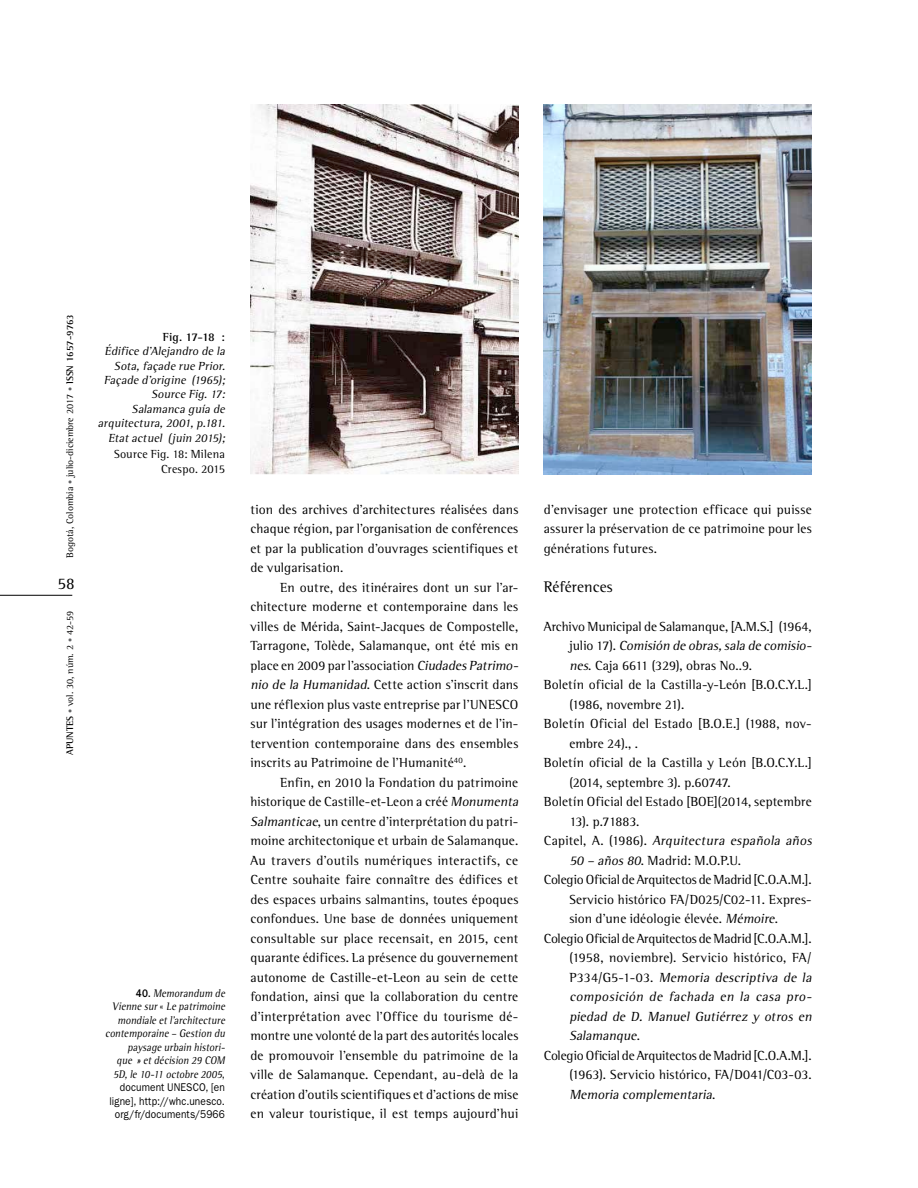
<style>
.page{position:relative;width:918px;height:1188px;background:#fff}
.page>*{position:absolute;margin:0;border:0;box-sizing:border-box;transform-origin:0 0}
.t1{font:16.5px "Agfa Rotis Semi Serif";color:#000}
.Subtitulo{font:15.75px "Agfa Rotis Semi Serif";letter-spacing:.01em;color:#000}
.Body_Text{font:13.5px/19.5px "Agfa Rotis Semi Serif";letter-spacing:.01em;color:#000;text-align:justify}
.Bibliografia{font:13.5px/19.5px "Agfa Rotis Semi Serif";letter-spacing:.005em;color:#000}
.Pie_de_Foto_Texto{font:italic 12px/14.4px "Agfa Rotis Semi Serif";letter-spacing:.02em;color:#000;text-align:right}
.Pie_de_Foto_Texto_Fu{font:12px/14.4px "Agfa Rotis Semi Serif";letter-spacing:.02em;color:#000;text-align:right}
.Pie_de_Foto_Subtítul{font:700 12px "Agfa Rotis Semi Serif";letter-spacing:-.025em;color:#000}
.Pie_de_Página{font:italic 11.25px/13.5px "Agfa Rotis Semi Serif";color:#000;text-align:right;scale:.9 1}
.t2{font:9.75px "Agfa Rotis Semi Serif";color:#000}
.s1{font-size:8.25px;color:#636466}
.s2{font-weight:700}
.s3{font-family:"ITC Franklin Gothic Std";font-weight:500;font-style:normal}
.s4{font-family:"ITC Franklin Gothic Std";font-style:normal}
.s5{font-style:italic}
</style>
<div class="page">
<hr style="left:0;top:595px;width:72px;height:1px;background:#000">
<img style="left:250px;top:104px;width:268px;height:371px">
<img style="left:544px;top:104px;width:268px;height:371px">
<p class="t2" style="left:64px;top:558px;width:245px;rotate:-90deg">Bogotá, Colombia <span class="s1">•</span> julio-diciembre 2017 <span class="s1">•</span> <span class="s2">ISSN 1657-9763</span></p>
<p class="t1" style="left:57px;top:574px;width:19px">58</p>
<p class="t2" style="left:64px;top:755px;width:145px;rotate:-90deg"><span class="s2">APUNTES</span> <span class="s1">•</span> vol. 30, núm. 2 <span class="s1">•</span> 42-59</p>
<p class="Pie_de_Foto_Subtítul" style="left:163px;top:330px;width:63px">Fig. 17-18 :</p>
<p class="Pie_de_Foto_Texto" style="left:98px;top:344px;width:131px">Édifice d’Alejandro de la<br>Sota,façade rue Prior.<br>Façade d’origine (1965);<br>Source Fig.17:<br>Salamanca guía de arquitectura,2001,p.181.<br>Etatactuel (juin 2015);</p>
<p class="Pie_de_Foto_Texto_Fu" style="left:114px;top:447px;width:112px">Source Fig. 18: Milena<br>Crespo. 2015</p>
<p class="Pie_de_Página" style="left:105px;top:986px;width:137px"><span class="s3">4 0 .</span> Memorandum de<br>Vienne sur<span class="s4">«</span> Le patrimoine mondiale etl’architecture contemporaine – Gestion du paysage urbain histori-<br>que »etdécision 29 COM<br>5D,le 10-11 octobre 2005<span class="s4">, document UNESCO, [en ligne], http://whc.unesco. org/fr/documents/5966</span></p>
<p class="Body_Text" style="left:250px;top:499px;width:269px">tion des archives d’architectures réalisées dans chaque région, par l’organisation de conférences et par la publication d’ouvrages scientifiques et de vulgarisation.</p>
<p class="Body_Text" style="left:250px;top:577px;width:272px;text-align:left;text-indent:30px">En outre, des itinéraires dont un sur l’ar&shy;chitecture moderne et contemporaine dans les villes de Mérida, Saint-Jacques de Compostelle, Tarragone, Tolède, Salamanque, ont été mis en place en 2009 par l’association <span class="s5">CiudadesPatrimo&shy;nio de la Humanidad</span>. Cette action s’inscrit dans une réflexion plus vaste entreprise par l’UNESCO sur l’intégration des usages modernes et de l’in&shy;tervention contemporaine dans des ensembles inscrits au Patrimoine de l’Humanité<sup>40</sup>.</p>
<p class="Body_Text" style="left:250px;top:772px;width:272px;text-align:left;text-indent:30px">Enfin, en 2010 la Fondation du patrimoine historique de Castille-et-Leon a créé <span class="s5">Monumenta Salmanticae</span>, un centre d’interprétation du patri&shy;moine architectonique et urbain de Salamanque.<br>Au travers d’outils numériques interactifs, ce Centre souhaite faire connaître des édifices et des espaces urbains salmantins, toutes époques confondues. Une base de données uniquement consultable sur place recensait, en 2015, cent quarante édifices. La présence du gouvernement autonome de Castille-et-Leon au sein de cette fondation, ainsi que la collaboration du centre d’interprétation avec l’Office du tourisme dé&shy;montre une volonté de la part des autorités locales de promouvoir l’ensemble du patrimoine de la ville de Salamanque. Cependant, au-delà de la création d’outils scientifiques et d’actions de mise en valeur touristique, il est temps aujourd’hui</p>
<p class="Body_Text" style="left:544px;top:499px;width:269px">d’envisager une protection efficace qui puisse assurer la préservation de ce patrimoine pour les générations futures.</p>
<p class="Subtitulo" style="left:544px;top:577px;width:70px">Références</p>
<p class="Bibliografia" style="left:569px;top:616px;width:247px;text-indent:-26px">Archivo Municipal de Salamanque, [A.M.S.] (1964, j u l i o 17 ) . <span class="s5">Comisión de obras,sala de comisio&shy;nes</span>. Caja 6611 (329), obras No..9.</p>
<p class="Bibliografia" style="left:569px;top:675px;width:244px;text-indent:-26px">Boletín oficial de la Castilla-y-León [B.O.C.Y.L.] (1986, novembre 21).</p>
<p class="Bibliografia" style="left:569px;top:714px;width:244px;text-indent:-26px">Boletín Oficial del Estado [B.O.E.] (1988, nov&shy;embre 24)., .</p>
<p class="Bibliografia" style="left:569px;top:753px;width:244px;text-indent:-26px">Boletín oficial de la Castilla y León [B.O.C.Y.L.] (2014, septembre 3). p.60747.</p>
<p class="Bibliografia" style="left:569px;top:792px;width:244px;text-indent:-26px">Boletín Oficial del Estado [BOE](2014, septembre<br>13). p.71883.</p>
<p class="Bibliografia" style="left:569px;top:831px;width:247px;text-indent:-26px">C a p i t el , A . (19 8 6 ) . <span class="s5">Arquitectura española años<br>50 – años80</span>. Madrid: M.O.P.U.</p>
<p class="Bibliografia" style="left:569px;top:870px;width:244px;text-align:justify;text-indent:-26px">Colegio Oficial de Arquitectos de Madrid [C.O.A.M.].<br>Servicio histórico FA/D025/C02-11. Expres&shy;sion d’une idéologie élevée. <span class="s5">Mémoire</span>.</p>
<p class="Bibliografia" style="left:569px;top:928px;width:247px;text-indent:-26px">Colegio Oficial de Arquitectos de Madrid [C.O.A.M.]. (1958, noviembre). Servicio histórico, FA/ P 33 4 /G5 -1- 0 3 . <span class="s5">Memoria descriptiva de la composición de fachada en la casa pro&shy;piedad de D. Manuel Gutiérrez y otros en Salamanque</span>.</p>
<p class="Bibliografia" style="left:569px;top:1045px;width:244px;text-align:justify;text-indent:-26px">Colegio Oficial de Arquitectos de Madrid [C.O.A.M.]. (1963). Servicio histórico, FA/D041/C03-03.<br><span class="s5">Memoria complementaria</span>.</p>
</div>
